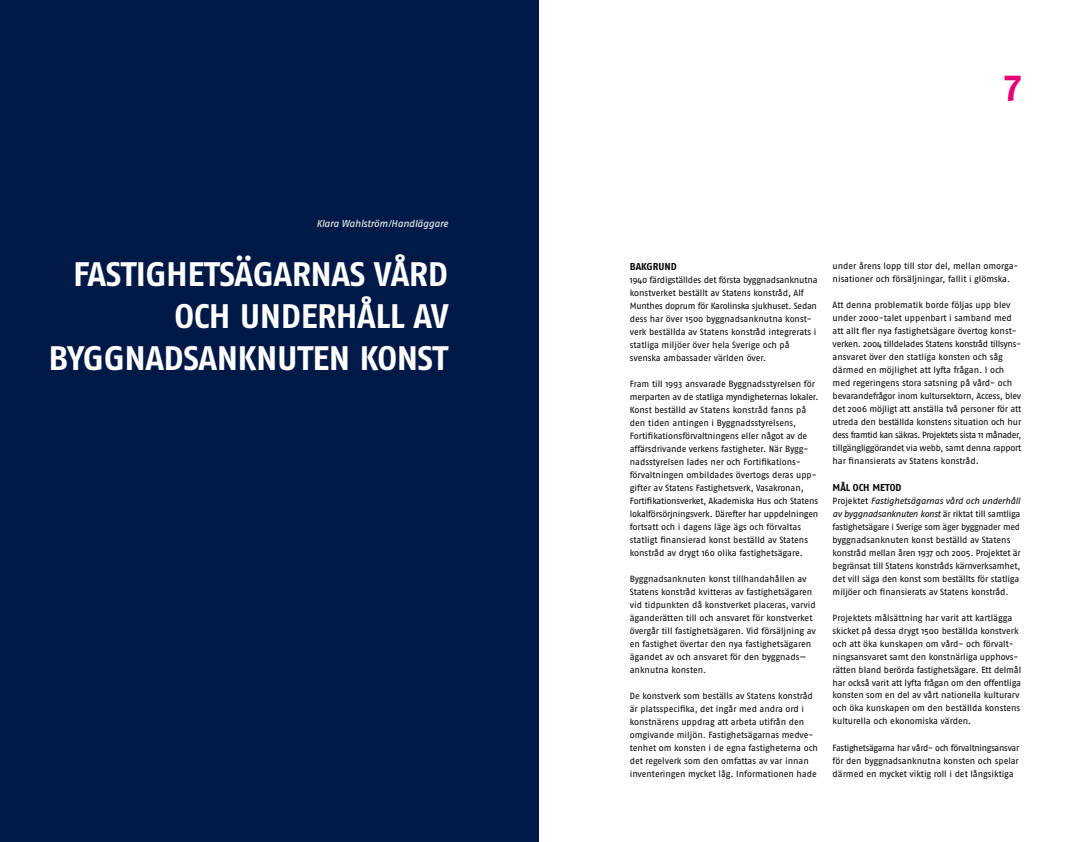
<style>
.page{position:relative;width:1078px;height:842px;background:#fff}
.page>*{position:absolute;margin:0;border:0;box-sizing:border-box;transform-origin:0 0}
.t1{font:700 38px "Fago No";color:#e40075}
.t2{font:700 34px/42px "Fago No";letter-spacing:-.015em;color:#fff;text-align:center}
.t3{font:italic 10px "Fago No";letter-spacing:-.02em;color:#fff}
.t4{font:700 10px "Fago No";letter-spacing:-.005em;color:#000}
.t5{font:9px/13px "Fago No";letter-spacing:-.01em;color:#000}
.s1{font-style:italic}
</style>
<div class="page">
<div style="left:0;top:0;width:539px;height:842px;background:#001947"></div>
<p class="t3" style="left:316px;top:218px;width:133px">Klara Wahlström/Handläggare</p>
<h2 class="t2" style="left:73px;top:253px;width:376px">FASTI GHETSÄGARNAS VÅRD<br>OCH UN DERHÅLL</h2>
<h2 class="t2" style="left:49px;top:295px;width:401px;text-align:right">AV<br>BYGGNADSAN KN UTEN KONST</h2>
<h1 class="t1" style="left:1003px;top:61px;width:19px">7</h1>
<p class="t4" style="left:629px;top:261px;width:49px">BAKGRUN D</p>
<p class="t5" style="left:629px;top:273px;width:189px">1940 färdigställdes det första byggnadsanknutna konstverket beställt av Statens konstråd, Alf<br>M unthes doprum för Karolinska sjukhuset. Sedan dess har över 1500 byggnadsanknutna konst&shy;verk beställda av Statens konstråd integrerats i statliga miljöer över hela Sverige och på svenska ambassader världen över.</p>
<p class="t5" style="left:629px;top:377px;width:190px">Fram till 1993 ansvarade Byggnadsstyrelsen för merparten av de statliga myndigheternas lokaler.<br>Konst beställd av Statens konstråd fanns på den tiden antingen i Byggnadsstyrelsens, Fortifikationsförvaltningens eller något av de affärsdrivande verkens fastigheter. När Bygg&shy;nadsstyrelsen lades ner och Fortifikations&shy;förvaltningen ombildades övertogs deras upp&shy;gifter av Statens Fastighetsverk, Vasakronan, Fortifikationsverket, Akademiska Hus och Statens lokalförsörjningsverk. Därefter har uppdelningen fortsatt och i dagens läge ägs och förvaltas statligt finansierad konst beställd av Statens konstråd av drygt 160 olika fastighetsägare.</p>
<p class="t5" style="left:629px;top:572px;width:188px">Byggnadsanknuten konst tillhandahållen av Statens konstråd kvitteras av fastighetsägaren vid tidpunkten då konstverket placeras, varvid äganderätten till och ansvaret för konstverket övergår till fastighetsägaren. Vid försäljning av en fastighet övertar den nya fastighetsägaren ägandet av och ansvaret för den byggnads— anknutna konsten.</p>
<p class="t5" style="left:629px;top:689px;width:190px">De konstverk som beställs av Statens konstråd är platsspecifika, det ingår med andra ord i konstnärens uppdrag att arbeta utifrån den omgivande miljön. Fastighetsägarnas medve&shy;tenhet om konsten i de egna fastigheterna och det regelverk som den omfattas av var innan inventeringen mycket låg. I nformationen hade</p>
<p class="t5" style="left:832px;top:260px;width:187px">under årens lopp till stor del, mellan omorga&shy;nisationer och försäljningar, fallit i glömska.</p>
<p class="t5" style="left:832px;top:299px;width:190px">Att denna problematik borde följas upp blev under 2000-talet uppenbart i samband med att allt fler nya fastighetsägare övertog konst&shy;verken. 2004 tilldelades Statens konstråd tillsyns&shy;ansvaret över den statliga konsten och såg därmed en möjlighet att lyfta frågan. I och med regeringens stora satsning på vård- och bevarandefrågor inom kultursektorn, Access, blev det 2006 möjligt att anställa två personer för att utreda den beställda konstens situation och hur dess framtid kan säkras. Projektets sista 11 månader, tillgängliggörandet via webb, samt denna rapport har finansierats av Statens konstråd.</p>
<p class="t4" style="left:832px;top:481px;width:70px">MÅL OCH METOD</p>
<p class="t5" style="left:832px;top:494px;width:189px">Projektet <span class="s1">Fastighetsägarnas vård och underhåll av byggnadsanknuten konst</span> är riktat till samtliga fastighetsägare i Sverige som äger byggnader med byggnadsanknuten konst beställd av Statens konstråd mellan åren 1937 och 2005. Projektet är begränsat till Statens konstråds kärnverksamhet, det vill säga den konst som beställts för statliga miljöer och finansierats av Statens konstråd.</p>
<p class="t5" style="left:832px;top:611px;width:190px">Projektets målsättning har varit att kartlägga skicket på dessa drygt 1500 beställda konstverk och att öka kunskapen om vård- och förvalt&shy;ningsansvaret samt den konstnärliga upphovs&shy;rätten bland berörda fastighetsägare. Ett delmål har också varit att lyfta frågan om den offentliga konsten som en del av vårt nationella kulturarv och öka kunskapen om den beställda konstens kulturella och ekonomiska värden.</p>
<p class="t5" style="left:832px;top:741px;width:188px;text-align:justify">Fastighetsägarna har vård- och förvaltningsansvar för den byggnadsanknutna konsten och spelar därmed en mycket viktig roll i det långsiktiga</p>
</div>
